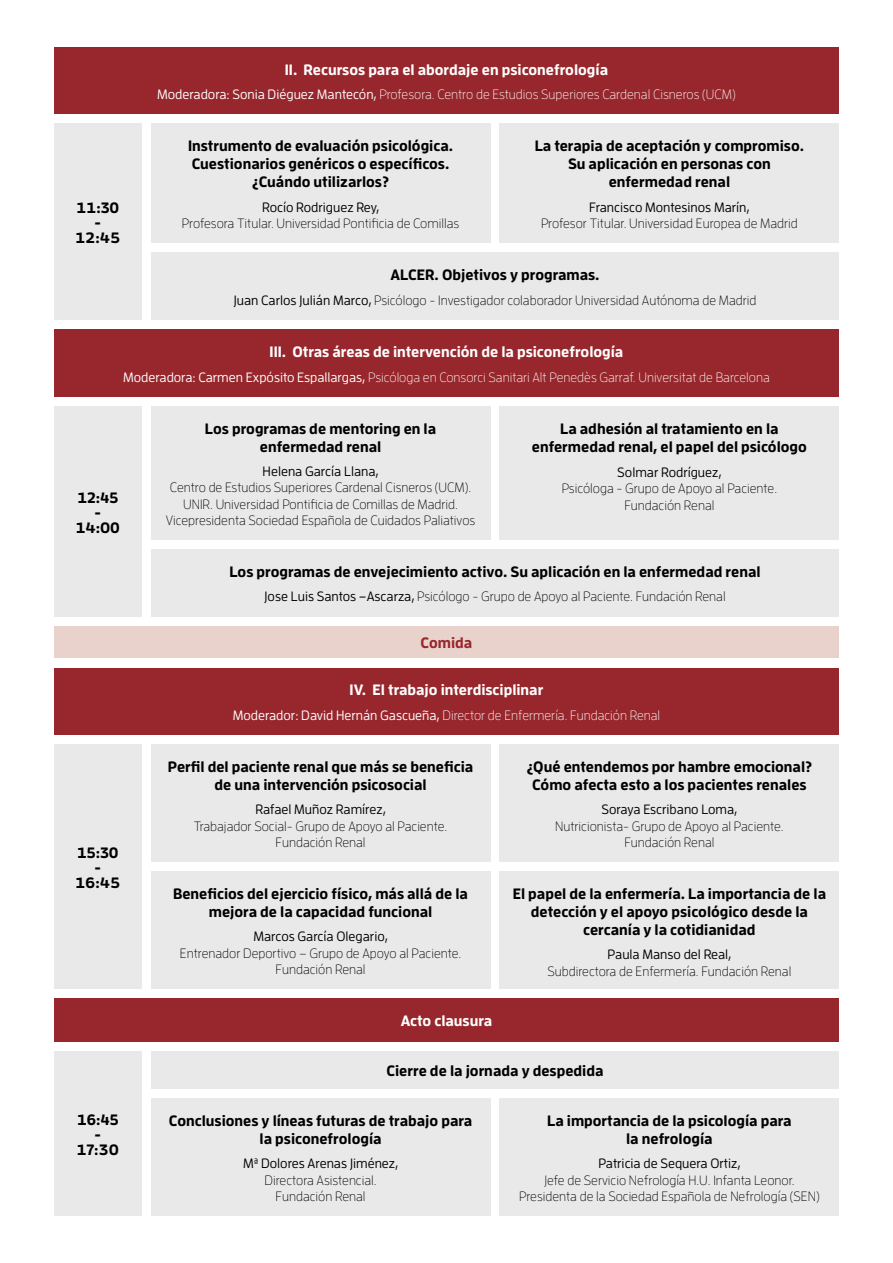
<style>
.page{position:relative;width:893px;height:1263px;background:#fff}
.page>*{position:absolute;margin:0;border:0;box-sizing:border-box;transform-origin:0 0}
.t1{font:700 15px/18px "Enzo OT";color:#000;text-align:center}
.t2{font:700 15px "Enzo OT";color:#fff}
.t3{font:700 15px "Enzo OT";color:#97272c}
.t4{font:300 13.5px/16.2px "Enzo OT";color:#000;text-align:center}
.t5{font:300 13.5px "Enzo OT";color:#fff}
.s1{font-weight:500}
</style>
<div class="page">
<div style="left:54px;top:998px;width:785px;height:44px;background:#97272c"></div>
<div style="left:54px;top:626px;width:785px;height:32px;background:#e9d2cc"></div>
<div style="left:54px;top:47px;width:785px;height:67px;background:#97272c"></div>
<div style="left:54px;top:668px;width:785px;height:67px;background:#97272c"></div>
<div style="left:54px;top:330px;width:785px;height:66px;background:#97272c"></div>
<div style="left:151px;top:1051px;width:688px;height:38px;background:#e9e9e9"></div>
<div style="left:151px;top:1098px;width:339px;height:118px;background:#e9e9e9"></div>
<div style="left:151px;top:124px;width:339px;height:119px;background:#e9e9e9"></div>
<div style="left:151px;top:406px;width:339px;height:134px;background:#e9e9e9"></div>
<div style="left:151px;top:744px;width:339px;height:118px;background:#e9e9e9"></div>
<div style="left:151px;top:871px;width:339px;height:118px;background:#e9e9e9"></div>
<div style="left:151px;top:253px;width:688px;height:67px;background:#e9e9e9"></div>
<div style="left:151px;top:549px;width:688px;height:68px;background:#e9e9e9"></div>
<div style="left:500px;top:1098px;width:339px;height:118px;background:#e9e9e9"></div>
<div style="left:500px;top:124px;width:339px;height:119px;background:#e9e9e9"></div>
<div style="left:500px;top:406px;width:339px;height:134px;background:#e9e9e9"></div>
<div style="left:500px;top:744px;width:339px;height:118px;background:#e9e9e9"></div>
<div style="left:500px;top:871px;width:339px;height:118px;background:#e9e9e9"></div>
<div style="left:54px;top:1051px;width:87px;height:165px;background:#e9e9e9"></div>
<div style="left:54px;top:124px;width:87px;height:196px;background:#e9e9e9"></div>
<div style="left:54px;top:406px;width:87px;height:211px;background:#e9e9e9"></div>
<div style="left:54px;top:744px;width:87px;height:245px;background:#e9e9e9"></div>
<p class="t1" style="left:75px;top:200px;width:47px;line-height:15px">11:30 -<br>12:45</p>
<p class="t2" style="left:285px;top:60px;width:325px">II. Recursos para el abordaje en psiconefrología</p>
<p class="t5" style="left:157px;top:86px;width:580px"><span class="s1">Moderadora: Sonia Diéguez Mantecón,</span> Profesora. Centro de Estudios Superiores Cardenal Cisneros (UCM)</p>
<p class="t1" style="left:188px;top:136px;width:266px">Instrumento de evaluación psicológica.<br>Cuestionarios genéricos o específicos. ¿Cuándo utilizarlos?</p>
<p class="t4" style="left:182px;top:199px;width:279px"><span class="s1">Rocío Rodriguez Rey,<br></span>Profesora Titular. Universidad Pontificia de Comillas</p>
<p class="t1" style="left:535px;top:136px;width:271px">La terapia de aceptación y compromiso.<br>Su aplicación en personas con enfermedad renal</p>
<p class="t4" style="left:541px;top:199px;width:258px"><span class="s1">Francisco Montesinos Marín,<br></span>Profesor Titular. Universidad Europea de Madrid</p>
<p class="t1" style="left:390px;top:265px;width:211px">ALCER. Objetivos y programas.</p>
<p class="t4" style="left:233px;top:292px;width:524px"><span class="s1">Juan Carlos Julián Marco,</span> Psicólogo - Investigador colaborador Universidad Autónoma de Madrid</p>
<p class="t2" style="left:270px;top:342px;width:355px">III. Otras áreas de intervención de la psiconefrología</p>
<p class="t5" style="left:123px;top:369px;width:648px"><span class="s1">Moderadora: Carmen Expósito Espallargas,</span> Psicóloga en Consorci Sanitari Alt Penedès Garraf. Universitat de Barcelona</p>
<p class="t1" style="left:77px;top:488px;width:43px">12:45</p>
<p class="t1" style="left:75px;top:504px;width:46px;line-height:15px">-<br>14:00</p>
<p class="t1" style="left:77px;top:843px;width:43px">15:30</p>
<p class="t1" style="left:75px;top:859px;width:47px;line-height:15px">-<br>16:45</p>
<p class="t1" style="left:76px;top:1111px;width:44px;line-height:15px">16:45 -<br>17:30</p>
<p class="t1" style="left:205px;top:419px;width:233px">Los programas de mentoring en la enfermedad renal</p>
<p class="t4" style="left:166px;top:463px;width:311px"><span class="s1">Helena García Llana,<br></span>Centro de Estudios Superiores Cardenal Cisneros (UCM).<br>UNIR. Universidad Pontificia de Comillas de Madrid.<br>Vicepresidenta Sociedad Española de Cuidados Paliativos</p>
<p class="t1" style="left:532px;top:420px;width:277px">La adhesión al tratamiento en la enfermedad renal, el papel del psicólogo</p>
<p class="t4" style="left:562px;top:464px;width:217px"><span class="s1">Solmar Rodríguez,<br></span>Psicóloga - Grupo de Apoyo al Paciente.<br>Fundación Renal</p>
<p class="t1" style="left:229px;top:562px;width:533px">Los programas de envejecimiento activo. Su aplicación en la enfermedad renal</p>
<p class="t4" style="left:264px;top:588px;width:463px"><span class="s1">Jose Luis Santos –Ascarza,</span> Psicólogo - Grupo de Apoyo al Paciente. Fundación Renal</p>
<p class="t3" style="left:421px;top:634px;width:53px">Comida</p>
<p class="t2" style="left:350px;top:680px;width:195px">IV. El trabajo interdisciplinar</p>
<p class="t5" style="left:233px;top:707px;width:429px"><span class="s1">Moderador: David Hernán Gascueña,</span> Director de Enfermería. Fundación Renal</p>
<p class="t1" style="left:168px;top:757px;width:307px">Perfil del paciente renal que más se beneficia de una intervención psicosocial</p>
<p class="t4" style="left:194px;top:801px;width:255px"><span class="s1">Rafael Muñoz Ramírez,<br></span>Trabajador Social- Grupo de Apoyo al Paciente.<br>Fundación Renal</p>
<p class="t1" style="left:173px;top:884px;width:296px">Beneficios del ejercicio físico, más allá de la mejora de la capacidad funcional</p>
<p class="t4" style="left:180px;top:928px;width:283px"><span class="s1">Marcos García Olegario,<br></span>Entrenador Deportivo – Grupo de Apoyo al Paciente.<br>Fundación Renal</p>
<p class="t2" style="left:401px;top:1011px;width:93px">Acto clausura</p>
<p class="t1" style="left:527px;top:757px;width:287px">¿Qué entendemos por hambre emocional?<br>Cómo afecta esto a los pacientes renales</p>
<p class="t4" style="left:555px;top:801px;width:230px"><span class="s1">Soraya Escribano Loma,<br></span>Nutricionista- Grupo de Apoyo al Paciente.<br>Fundación Renal</p>
<p class="t1" style="left:513px;top:884px;width:315px">El papel de la enfermería. La importancia de la detección y el apoyo psicológico desde la cercanía y la cotidianidad</p>
<p class="t4" style="left:547px;top:946px;width:245px"><span class="s1">Paula Manso del Real,<br></span>Subdirectora de Enfermería. Fundación Renal</p>
<p class="t1" style="left:386px;top:1061px;width:219px">Cierre de la jornada y despedida</p>
<p class="t1" style="left:169px;top:1111px;width:305px">Conclusiones y líneas futuras de trabajo para la psiconefrología</p>
<p class="t4" style="left:243px;top:1155px;width:157px"><span class="s1">Mª Dolores Arenas Jiménez,<br></span>Directora Asistencial.<br>Fundación Renal</p>
<p class="t1" style="left:547px;top:1111px;width:246px">La importancia de la psicología para la nefrología</p>
<p class="t4" style="left:519px;top:1155px;width:302px"><span class="s1">Patricia de Sequera Ortiz,<br></span>Jefe de Servicio Nefrología H.U. Infanta Leonor.<br>Presidenta de la Sociedad Española de Nefrología (SEN)</p>
</div>
